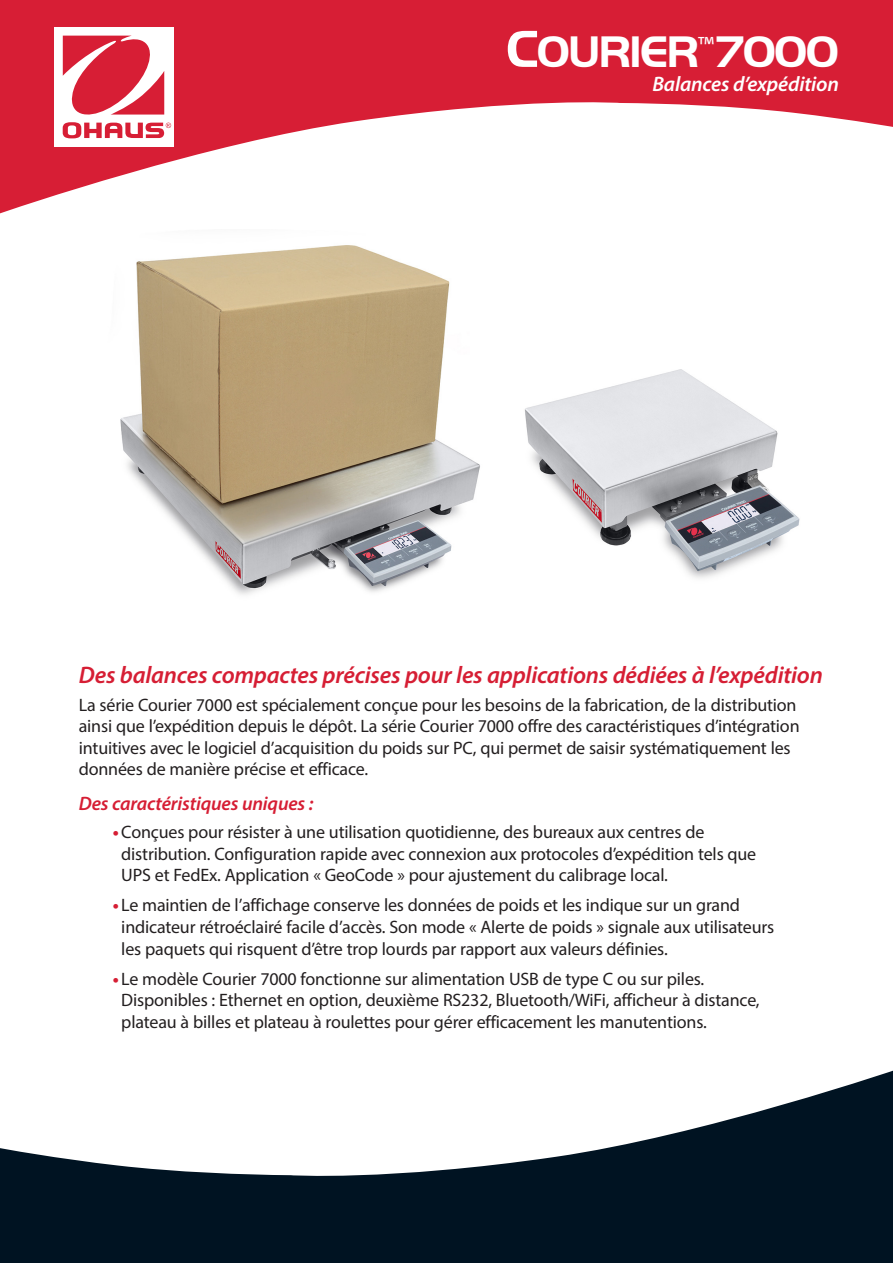
<style>
.page{position:relative;width:893px;height:1263px;background:#fff}
.page>*{position:absolute;margin:0;border:0;box-sizing:border-box;transform-origin:0 0}
.Cover_Product_Name{font:700 45.9px "Handel Got D";letter-spacing:-.04em;color:#fff}
.Cover_Headline_Text{font:italic 600 24px "Myriad Pro";letter-spacing:-.01em;color:#d61e34}
.Cover_Product_Sub_Ti{font:italic 600 21px "Myriad Pro";letter-spacing:-.01em;color:#fff}
.Cover_Standard_Featu{font:italic 600 19.5px "Myriad Pro";letter-spacing:-.01em;color:#d61e34}
.Cover_Copy_Text{font:18px/21.6px "Myriad Pro";letter-spacing:-.01em;color:#231f20}
.s1{font-size:54px}
.s2{font-weight:700;color:#d61e34}
</style>
<div class="page">
<img style="left:525px;top:369px;width:275px;height:209px">
<img style="left:120px;top:245px;width:360px;height:350px">
<svg style="left:0;top:0;width:893px;height:214px;fill:#d71e35"></svg>
<div style="left:54px;top:27px;width:120px;height:119px;background:#fff"></div>
<svg style="left:63px;top:36px;width:108px;height:102px"></svg>
<svg style="left:0;top:1070px;width:893px;height:193px;fill:#001322"></svg>
<p class="Cover_Product_Name" style="left:506px;top:26px;width:334px"><span class="s1">C</span>OURIER<sup>™</sup>7000</p>
<p class="Cover_Product_Sub_Ti" style="left:652px;top:70px;width:188px">Balances d’expédition</p>
<p class="Cover_Headline_Text" style="left:79px;top:659px;width:746px">Des balances compactes précises pour les applications dédiées à l’expédition</p>
<p class="Cover_Copy_Text" style="left:79px;top:693px;width:722px">La série Courier 7000 est spécialement conçue pour les besoins de la fabrication, de la distribution ainsi que l’expédition depuis le dépôt. La série Courier 7000 offre des caractéristiques d’intégration intuitives avec le logiciel d’acquisition du poids sur PC, qui permet de saisir systématiquement les données de manière précise et efficace.</p>
<p class="Cover_Standard_Featu" style="left:79px;top:791px;width:236px">Des caractéristiques uniques :</p>
<p class="Cover_Copy_Text" style="left:121px;top:821px;width:636px;text-indent:-9px"><span class="s2">•</span>Conçues pour résister à une utilisation quotidienne, des bureaux aux centres de distribution. Configuration rapide avec connexion aux protocoles d’expédition tels que<br>UPS et FedEx. Application « GeoCode » pour ajustement du calibrage local.</p>
<p class="Cover_Copy_Text" style="left:121px;top:894px;width:654px;text-indent:-9px"><span class="s2">•</span> Le maintien de l’affichage conserve les données de poids et les indique sur un grand indicateur rétroéclairé facile d’accès. Son mode « Alerte de poids » signale aux utilisateurs les paquets qui risquent d’être trop lourds par rapport aux valeurs définies.</p>
<p class="Cover_Copy_Text" style="left:121px;top:967px;width:640px;text-indent:-9px"><span class="s2">•</span> Le modèle Courier 7000 fonctionne sur alimentation USB de type C ou sur piles.<br>Disponibles : Ethernet en option, deuxième RS232, Bluetooth/WiFi, afficheur à distance, plateau à billes et plateau à roulettes pour gérer efficacement les manutentions.</p>
</div>
